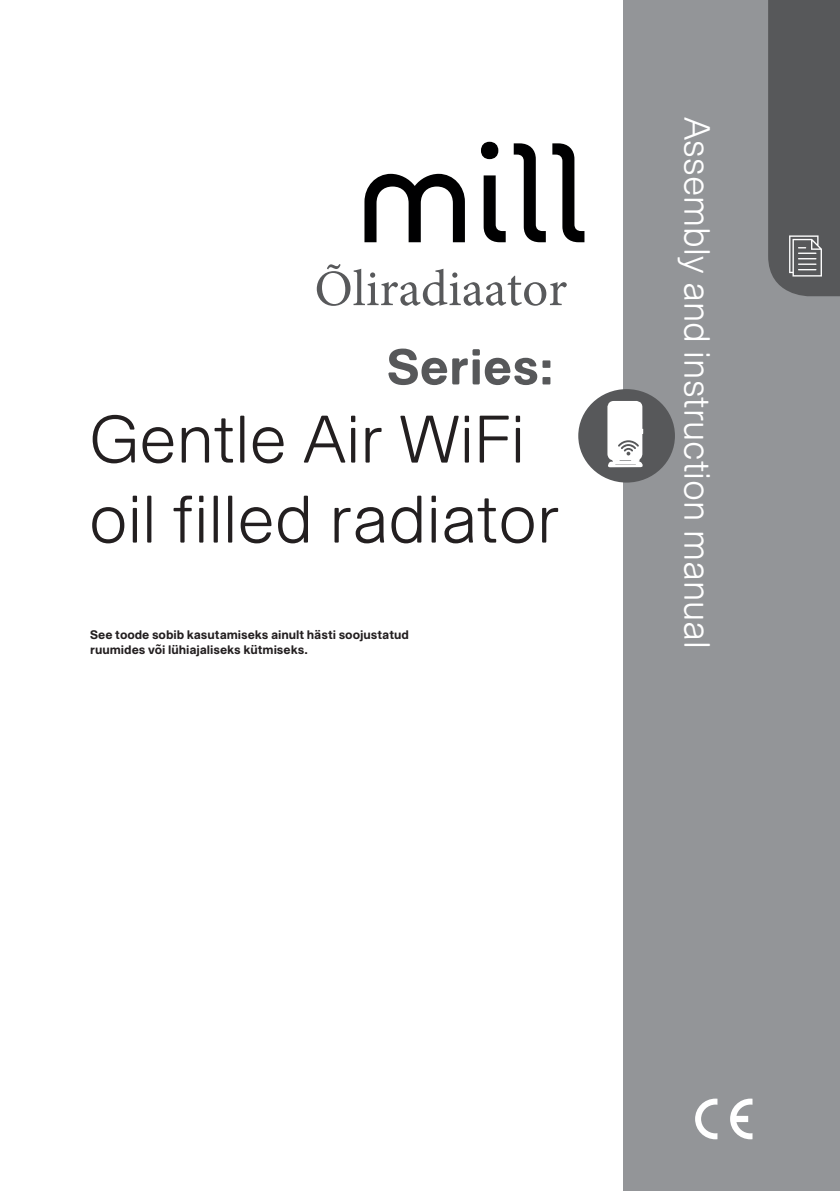
<style>
.page{position:relative;width:840px;height:1191px;background:#fff}
.page>*{position:absolute;margin:0;border:0;box-sizing:border-box;transform-origin:0 0}
.t1{font:300 68px/80px "Mill Sans";color:#231f20}
.t2{font:51.2px "Minion Pro";color:#58595b}
.t3{font:700 51.2px "Mill Sans";color:#57585a}
.t4{font:300 37px "Mill Sans";color:#fff}
.t5{font:700 12.6px/15px "Mill Sans";letter-spacing:-.005em;color:#231f20}
</style>
<div class="page">
<div style="left:623px;top:0;width:216px;height:1191px;background:#939598"></div>
<div style="left:768px;top:0;width:71px;height:296px;background:#57585a"></div>
<svg style="left:695px;top:1098px;width:22px;height:41px"></svg>
<svg style="left:730px;top:1098px;width:22px;height:41px"></svg>
<div style="left:578px;top:389px;width:96px;height:93px;background:#57585a;border-radius:50%"></div>
<svg style="left:607px;top:401px;width:36px;height:67px;background:#ececec"></svg>
<svg style="left:364px;top:174px;width:100px;height:68px"></svg>
<svg style="left:481px;top:142px;width:24px;height:100px"></svg>
<svg style="left:513px;top:143px;width:32px;height:99px"></svg>
<svg style="left:552px;top:143px;width:32px;height:99px"></svg>
<h2 class="t2" style="left:314px;top:254px;width:254px">Õliradiaator</h2>
<h2 class="t3" style="left:386px;top:334px;width:168px">Series:</h2>
<h1 class="t1" style="left:89px;top:398px;width:472px">Gentle Air WiFi oil filled radiator</h1>
<p class="t5" style="left:90px;top:626px;width:320px">See toode sobib kasutamiseks ainult hästi soojustatud ruumides või lühiajaliseks kütmiseks.</p>
<h3 class="t4" style="left:720px;top:117px;width:533px;rotate:90deg">Assembly and instruction manual</h3>
</div>
